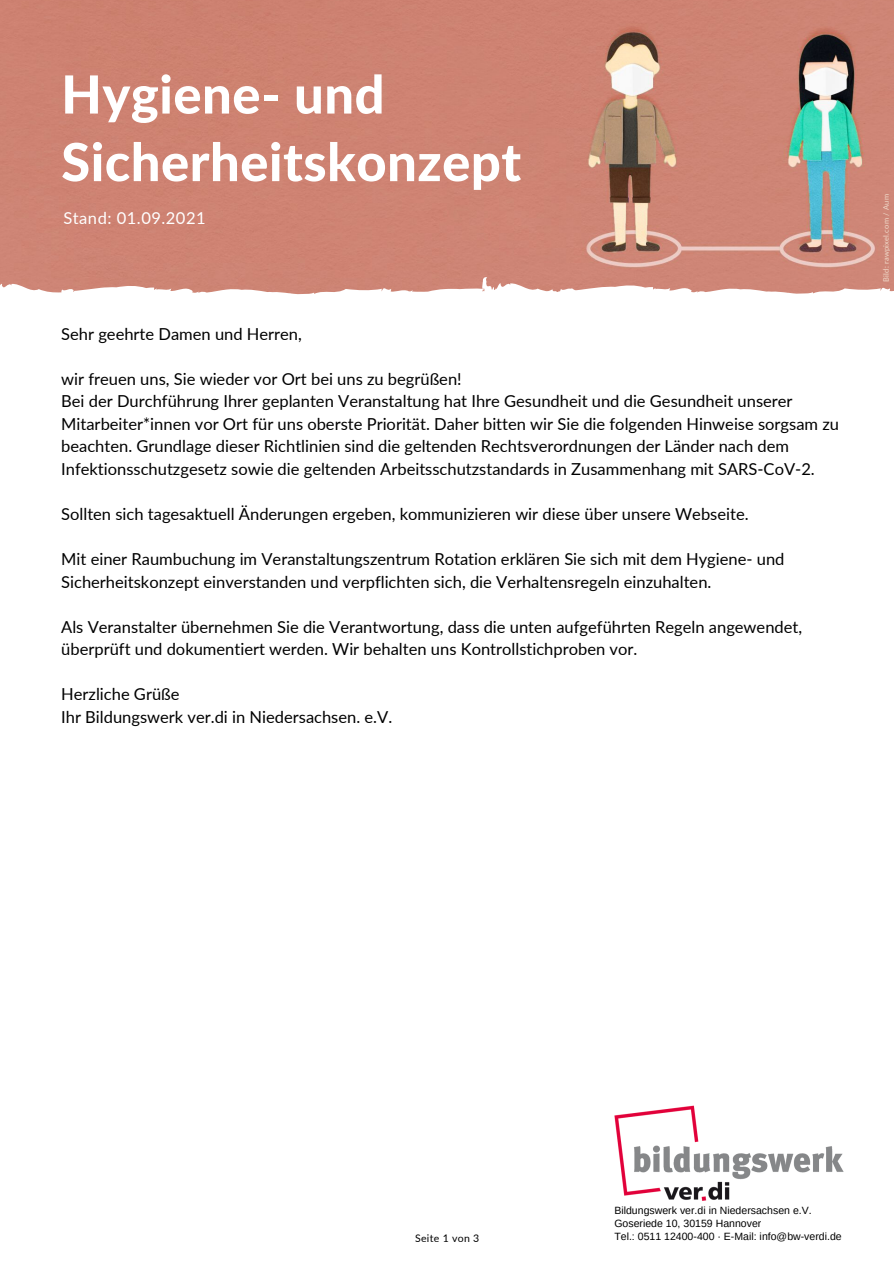
<style>
.page{position:relative;width:894px;height:1264px;background:#fff}
.page>*{position:absolute;margin:0;border:0;box-sizing:border-box;transform-origin:0 0}
.t1{font:800 52.5px "Lato";letter-spacing:.01em;color:#fff}
.t2{font:16.5px/22.5px "Lato";color:#000}
.t3{font:16.5px "Lato";letter-spacing:.03em;color:#fff}
.t4{font:10.5px/13.2px "Arimo";color:#000}
.t5{font:10.5px "Lato";letter-spacing:.03em;color:#000}
.t6{font:7.5px "Lato";letter-spacing:.03em;color:#f1dccc}
</style>
<div class="page">
<img style="left:0;top:0;width:893px;height:277px">
<svg style="left:0;top:277px;width:893px;height:18px"></svg>
<img style="left:614px;top:1105px;width:228px;height:95px">
<p class="t1" style="left:61px;top:62px;width:325px">Hygiene- und</p>
<p class="t1" style="left:61px;top:129px;width:461px">Sicherheitskonzept</p>
<p class="t3" style="left:63px;top:208px;width:144px">Stand: 01.09.2021</p>
<p class="t2" style="left:61px;top:322px;width:242px">Sehr geehrte Damen und Herren,</p>
<p class="t2" style="left:61px;top:367px;width:402px">wir freuen uns, Sie wieder vor Ort bei uns zu begrüßen!</p>
<p class="t2" style="left:61px;top:389px;width:779px">Bei der Durchführung Ihrer geplanten Veranstaltung hat Ihre Gesundheit und die Gesundheit unserer Mitarbeiter*innen vor Ort für uns oberste Priorität. Daher bitten wir Sie die folgenden Hinweise sorgsam zu beachten. Grundlage dieser Richtlinien sind die geltenden Rechtsverordnungen der Länder nach dem Infektionsschutzgesetz sowie die geltenden Arbeitsschutzstandards in Zusammenhang mit SARS-CoV-2.</p>
<p class="t2" style="left:61px;top:502px;width:688px">Sollten sich tagesaktuell Änderungen ergeben, kommunizieren wir diese über unsere Webseite.</p>
<p class="t2" style="left:61px;top:547px;width:724px">Mit einer Raumbuchung im Veranstaltungszentrum Rotation erklären Sie sich mit dem Hygiene- und<br>Sicherheitskonzept einverstanden und verpflichten sich, die Verhaltensregeln einzuhalten.</p>
<p class="t2" style="left:61px;top:615px;width:742px">Als Veranstalter übernehmen Sie die Verantwortung, dass die unten aufgeführten Regeln angewendet, überprüft und dokumentiert werden. Wir behalten uns Kontrollstichproben vor.</p>
<p class="t2" style="left:61px;top:682px;width:120px">Herzliche Grüße</p>
<p class="t2" style="left:61px;top:705px;width:332px">Ihr Bildungswerk ver.di in Niedersachsen. e.V.</p>
<p class="t6" style="left:881px;top:282px;width:89px;rotate:-90deg">Bild: rawpixel.com / Aum</p>
<p class="t5" style="left:415px;top:1231px;width:66px">Seite 1 von 3</p>
<p class="t4" style="left:614px;top:1203px;width:199px">Bildungswerk ver.di in Niedersachsen e.V.<br>Goseriede 10, 30159 Hannover</p>
<p class="t4" style="left:614px;top:1229px;width:229px">Tel.: 0511 12400-400 · E-Mail: info@bw-verdi.de</p>
</div>
